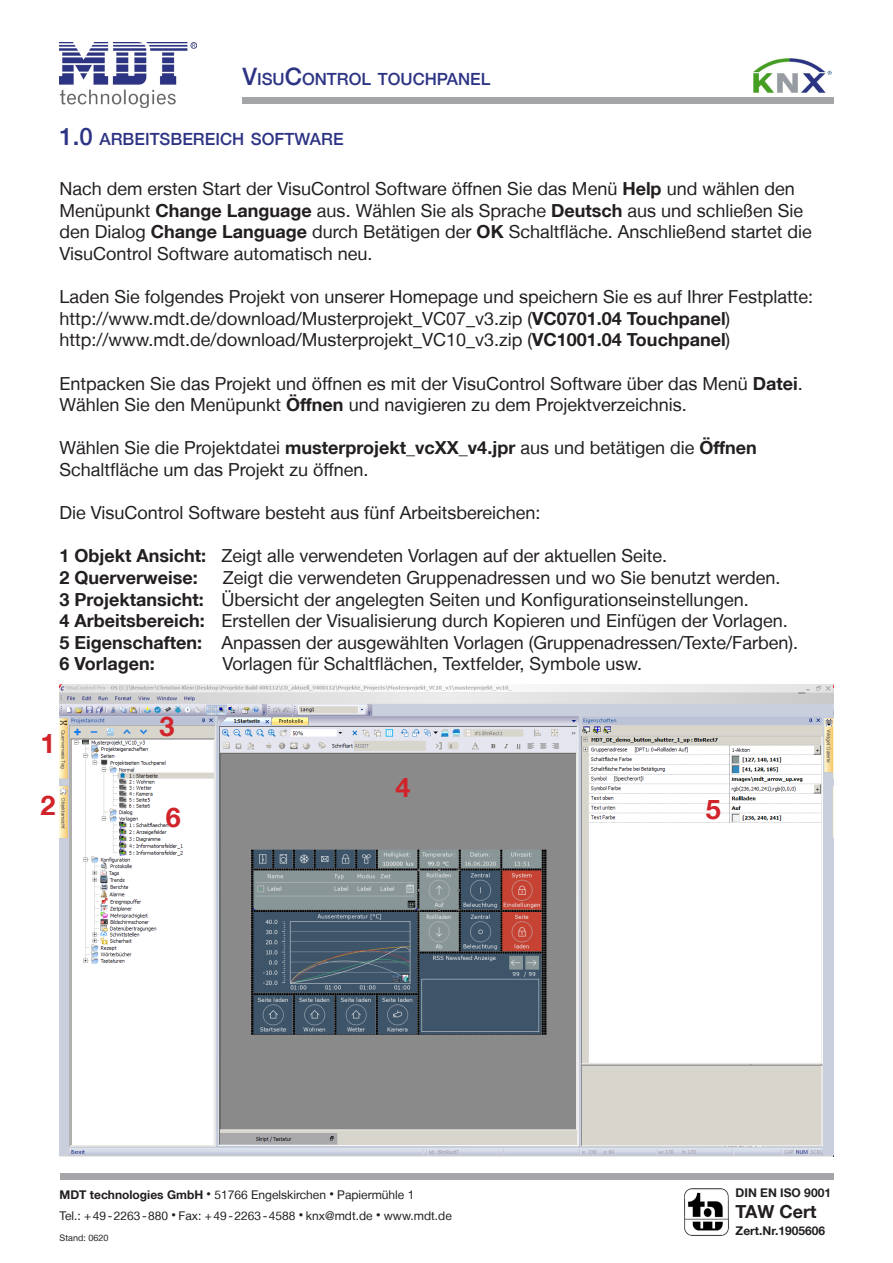
<style>
.page{position:relative;width:893px;height:1263px;background:#fff}
.page>*{position:absolute;margin:0;border:0;box-sizing:border-box;transform-origin:0 0}
.t1{font:700 27px "Helvetica Neue LT";color:#d1232a}
.No_Spacing{font:18px/21.6px "Helvetica Neue LT";color:#231f20}
.No_Spacing-2{font:700 18px "Helvetica Neue LT";color:#231f20}
.No_Spacing-3{font:500 16.8px "Helvetica Neue LT";color:#2d3484}
.t2{font:12px/21px "Helvetica Neue LT";color:#231f20}
.t3{font:700 12px "Helvetica Neue LT";color:#231f20}
.t4{font:9px "Helvetica Neue LT";color:#231f20}
.s1{font-size:24px}
.s2{font-weight:700}
.s3{font-size:9px}
</style>
<div class="page">
<img style="left:60px;top:685px;width:773px;height:471px">
<div style="left:60px;top:1174px;width:773px;height:6px;background:#a4a5a9"></div>
<img style="left:685px;top:1188px;width:44px;height:48px">
<img style="left:60px;top:43px;width:137px;height:65px">
<div style="left:242px;top:98px;width:591px;height:6px;background:#a4a5a9"></div>
<img style="left:753px;top:57px;width:79px;height:36px">
<p class="No_Spacing-3" style="left:242px;top:69px;width:250px"><span class="s1">V</span>ISU<span class="s1">C</span>ONTROL TOUCHPANEL</p>
<p class="No_Spacing-3" style="left:60px;top:129px;width:286px"><span class="s1">1.0</span> ARBEITSBEREICH SOFTWARE</p>
<p class="No_Spacing" style="left:60px;top:178px;width:754px">Nach dem ersten Start der VisuControl Software öffnen Sie das Menü <span class="s2">Help</span> und wählen den Menüpunkt <span class="s2">Change Language</span> aus. Wählen Sie als Sprache <span class="s2">Deutsch</span> aus und schließen Sie den Dialog <span class="s2">Change Language</span> durch Betätigen der <span class="s2">OK</span> Schaltfläche. Anschließend startet die VisuControl Software automatisch neu.</p>
<p class="No_Spacing" style="left:60px;top:286px;width:755px">Laden Sie folgendes Projekt von unserer Homepage und speichern Sie es auf Ihrer Festplatte: http://www.mdt.de/download/Musterprojekt_VC07_v3.zip (<span class="s2">VC0701.04 Touchpanel</span>)</p>
<p class="No_Spacing" style="left:60px;top:329px;width:672px">http://www.mdt.de/download/Musterprojekt_VC10_v3.zip (<span class="s2">VC1001.04 Touchpanel</span>)</p>
<p class="No_Spacing" style="left:60px;top:372px;width:745px">Entpacken Sie das Projekt und öffnen es mit der VisuControl Software über das Menü <span class="s2">Datei</span>.<br>Wählen Sie den Menüpunkt <span class="s2">Öffnen</span> und navigieren zu dem Projektverzeichnis.</p>
<p class="No_Spacing" style="left:60px;top:437px;width:699px">Wählen Sie die Projektdatei <span class="s2">musterprojekt_vcXX_v4.jpr</span> aus und betätigen die <span class="s2">Öffnen<br></span>Schaltfläche um das Projekt zu öffnen.</p>
<p class="No_Spacing" style="left:60px;top:502px;width:483px">Die VisuControl Software besteht aus fünf Arbeitsbereichen:</p>
<p class="No_Spacing" style="left:60px;top:545px;width:609px"><span class="s2">1 Objekt Ansicht:</span> Zeigt alle verwendeten Vorlagen auf der aktuellen Seite.</p>
<p class="No_Spacing-2" style="left:60px;top:566px;width:140px">2 Querverweise:</p>
<p class="No_Spacing" style="left:223px;top:566px;width:559px">Zeigt die verwendeten Gruppenadressen und wo Sie benutzt werden.</p>
<p class="No_Spacing" style="left:60px;top:588px;width:691px"><span class="s2">3 Projektansicht:</span> Übersicht der angelegten Seiten und Konfigurationseinstellungen.</p>
<p class="No_Spacing" style="left:60px;top:610px;width:730px"><span class="s2">4 Arbeitsbereich:</span> Erstellen der Visualisierung durch Kopieren und Einfügen der Vorlagen.</p>
<p class="No_Spacing" style="left:60px;top:631px;width:740px"><span class="s2">5 Eigenschaften:</span> Anpassen der ausgewählten Vorlagen (Gruppenadressen/Texte/Farben).</p>
<p class="No_Spacing-2" style="left:60px;top:653px;width:97px">6 Vorlagen:</p>
<p class="No_Spacing" style="left:223px;top:653px;width:421px">Vorlagen für Schaltflächen, Textfelder, Symbole usw.</p>
<p class="t1" style="left:40px;top:726px;width:17px">1</p>
<p class="t1" style="left:159px;top:709px;width:17px">3</p>
<p class="t1" style="left:40px;top:788px;width:17px">2</p>
<p class="t1" style="left:166px;top:801px;width:17px">6</p>
<p class="t1" style="left:395px;top:771px;width:17px">4</p>
<p class="t2" style="left:60px;top:1183px;width:394px"><span class="s2">MDT technologies GmbH</span> <span class="s3">•</span> 51766 Engelskirchen <span class="s3">•</span> Papiermühle 1<br>Tel.: +49-2263-880 <span class="s3">•</span> Fax: +49-2263-4588 <span class="s3">•</span> knx@mdt.de <span class="s3">•</span> www.mdt.de</p>
<p class="t4" style="left:60px;top:1232px;width:50px">Stand: 0620</p>
<p class="t1" style="left:706px;top:792px;width:17px">5</p>
<p class="t3" style="left:736px;top:1185px;width:97px">DIN EN ISO 9001</p>
<p class="No_Spacing-2" style="left:736px;top:1200px;width:82px">TAW Cert</p>
<p class="t3" style="left:736px;top:1223px;width:91px">Zert.Nr.1905606</p>
</div>
